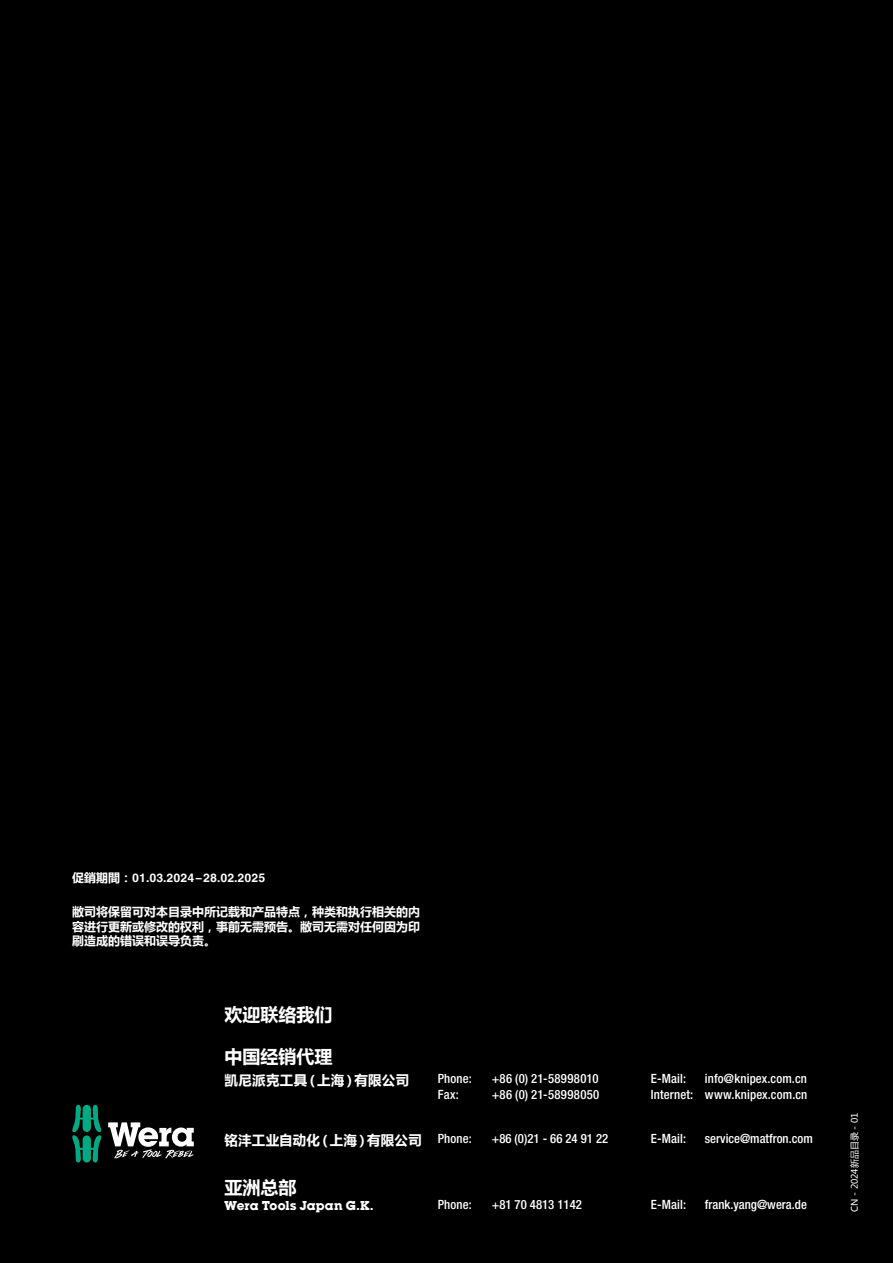
<style>
.page{position:relative;width:893px;height:1263px;background:#000}
.page>*{position:absolute;margin:0;border:0;box-sizing:border-box;transform-origin:0 0}
.t1{font:700 18px "Microsoft Ya Hei";color:#fff}
.t2{font:700 13.5px "Microsoft Ya Hei";letter-spacing:.02em;color:#fff}
.t3{font:13.5px "co lu bold multiling";letter-spacing:.01em;color:#fff}
.t4{font:500 condensed 12.75px/15.3px "Helvetica Neue LTW1 G";letter-spacing:.01em;color:#fff;text-align:right}
.t5{font:700 12px/14.4px "Microsoft Ya Hei";color:#fff;text-align:justify}
.t6{font:700 12px "Helvetica World";color:#fff}
.t7{font:9px "Microsoft Ya Hei";color:#fff}
.s1{font-family:"Microsoft Ya Hei"}
.s2{font-family:"Helvetica Neue LTW1 G";font-weight:500;font-stretch:condensed;font-size:12.75px}
</style>
<div class="page">
<svg style="left:72px;top:1105px;width:122px;height:57px"></svg>
<p class="t6" style="left:72px;top:871px;width:194px"><span class="s1">促銷期間：</span>01.03.2024–28.02.2025</p>
<p class="t5" style="left:72px;top:904px;width:349px">敝司将保留可对本目录中所记载和产品特点，种类和执行相关的内容进行更新或修改的权利，事前无需预告。敝司无需对任何因为印刷造成的错误和误导负责。</p>
<h1 class="t1" style="left:225px;top:1002px;width:109px">欢迎联络我们</h1>
<h1 class="t1" style="left:225px;top:1044px;width:109px">中国经销代理</h1>
<p class="t2" style="left:225px;top:1071px;width:186px">凯尼派克工具（上海）有限公司</p>
<p class="t4" style="left:438px;top:1071px;width:36px">Phone:</p>
<p class="t4" style="left:492px;top:1071px;width:108px">+86 (0) 21-58998010</p>
<p class="t4" style="left:438px;top:1086px;width:23px">Fax:</p>
<p class="t4" style="left:492px;top:1086px;width:109px">+86 (0) 21-58998050</p>
<p class="t4" style="left:651px;top:1071px;width:158px">info@knipex.com.cn<br>Internet: www.knipex.com.cn</p>
<p class="t4" style="left:651px;top:1071px;width:37px">E-Mail:</p>
<p class="t2" style="left:225px;top:1131px;width:249px">铭沣工业自动化（上海）有限公司 <span class="s2">Phone:</span></p>
<p class="t4" style="left:492px;top:1131px;width:118px">+86 (0)21 - 66 24 91 22</p>
<p class="t4" style="left:651px;top:1131px;width:37px">E-Mail:</p>
<p class="t4" style="left:705px;top:1131px;width:109px">service@matfron.com</p>
<h1 class="t1" style="left:225px;top:1175px;width:73px">亚洲总部</h1>
<p class="t3" style="left:225px;top:1197px;width:151px">Wera Tools Japan G.K.</p>
<p class="t4" style="left:438px;top:1196px;width:36px">Phone:</p>
<p class="t4" style="left:492px;top:1196px;width:92px">+81 70 4813 1142</p>
<p class="t4" style="left:651px;top:1196px;width:37px">E-Mail:</p>
<p class="t4" style="left:705px;top:1196px;width:104px">frank.yang@wera.de</p>
<p class="t7" style="left:848px;top:1212px;width:101px;rotate:-90deg">CN - 2024新品目录 - 01</p>
</div>
